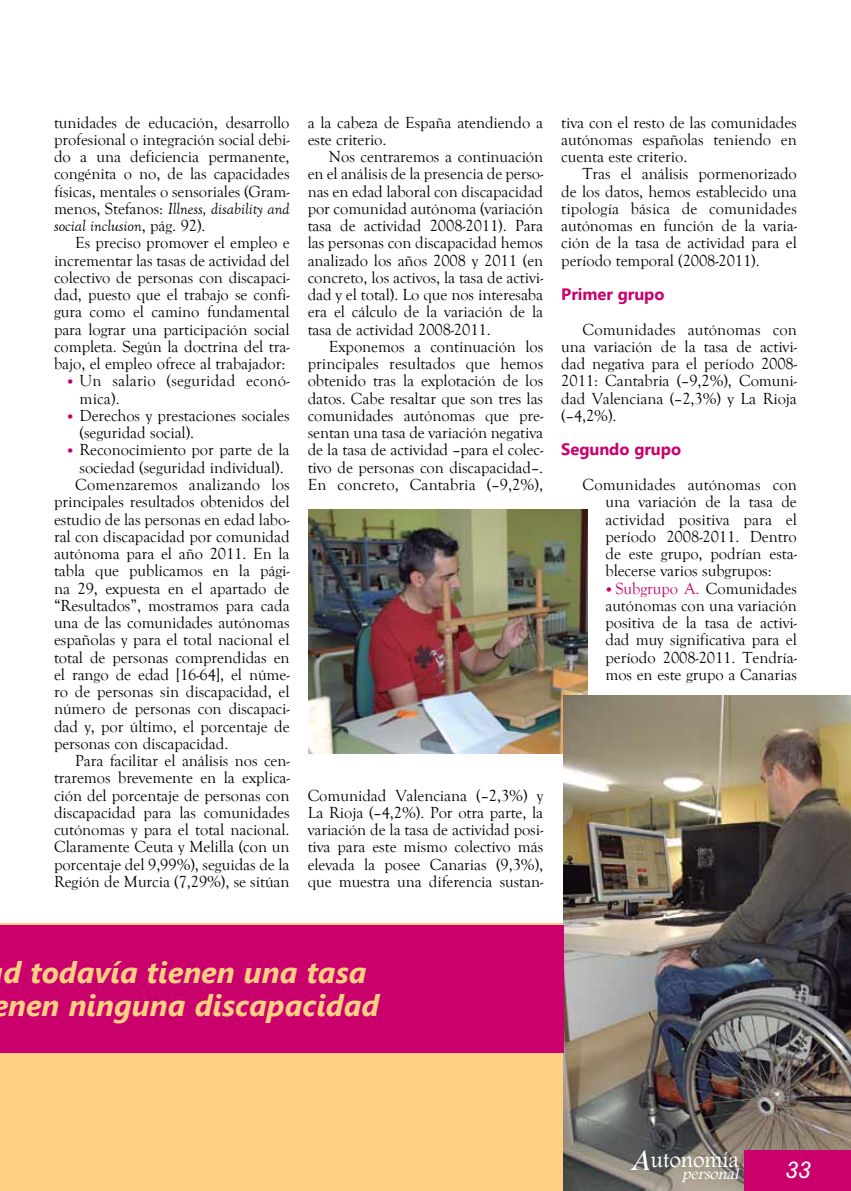
<style>
.page{position:relative;width:851px;height:1191px;background:#fff}
.page>*{position:absolute;margin:0;border:0;box-sizing:border-box;transform-origin:0 0}
.t1{font:italic 30.75px "Footlight MT Light";color:#fff}
.t2{font:italic 700 30px/33px "Segoe UI";color:#ffcf82;text-align:center}
.t3{font:italic 24px "Rockwell";color:#fff}
.t4{font:22.5px "Footlight MT Light";color:#fff}
.TEXTO{font:16.5px/17.2px "Goudy Old Style T";letter-spacing:-.005em;color:#000;text-align:justify}
.TEXTO-2{font:16.5px/17.2px "Goudy Old Style T";letter-spacing:.015em;color:#000}
.TEXTO-3{font:700 16.5px "Segoe UI";letter-spacing:-.005em;color:#ca006c}
.t5{font:italic 15.9px "Footlight MT Light";color:#fff}
.s1{font-style:italic}
.s2{font-family:"Segoe UI";font-weight:700;color:#ca006c}
.s3{color:#ca006c}
</style>
<div class="page">
<div style="left:0;top:923px;width:850px;height:268px;background:#ffcf82"></div>
<img style="left:309px;top:509px;width:278px;height:245px">
<img style="left:563px;top:695px;width:287px;height:496px">
<div style="left:744px;top:1150px;width:106px;height:41px;background:#ca006c"></div>
<div style="left:0;top:925px;width:563px;height:127px;background:#ca006c"></div>
<p class="TEXTO" style="left:54px;top:114px;width:237px">tunidades de educación, desarrollo profesional o integración social debi&shy;do a una deficiencia permanente, congénita o no, de las capacidades físicas, mentales o sensoriales (Gram&shy;menos, Stefanos: <span class="s1">Illness, disability and social inclusion</span>, pág. 92).</p>
<p class="TEXTO" style="left:54px;top:235px;width:237px;text-indent:21px">Es preciso promover el empleo e incrementar las tasas de actividad del colectivo de personas con discapaci&shy;dad, puesto que el trabajo se confi&shy;gura como el camino fundamental para lograr una participación social completa. Según la doctrina del tra&shy;bajo, el empleo ofrece al trabajador:</p>
<p class="TEXTO-2" style="left:80px;top:373px;width:211px;text-indent:-13px"><span class="s2">•</span> Un salario (seguridad econó&shy;mica).</p>
<p class="TEXTO" style="left:80px;top:407px;width:211px;text-indent:-13px"><span class="s2">•</span> Derechos y prestaciones sociales (seguridad social).</p>
<p class="TEXTO" style="left:67px;top:442px;width:224px;text-align:center"><span class="s2">•</span> Reconocimiento por parte de la sociedad (seguridad individual).</p>
<p class="TEXTO" style="left:54px;top:476px;width:237px;text-indent:21px">Comenzaremos analizando los principales resultados obtenidos del estudio de las personas en edad labo&shy;ral con discapacidad por comunidad autónoma para el año 2011. En la tabla que publicamos en la pági&shy;na 29, expuesta en el apartado de “Resultados”, mostramos para cada una de las comunidades autónomas españolas y para el total nacional el total de personas comprendidas en el rango de edad [16-64], el núme&shy;ro de personas sin discapacidad, el número de personas con discapaci&shy;dad y, por último, el porcentaje de personas con discapacidad.</p>
<p class="TEXTO" style="left:54px;top:752px;width:237px;text-indent:21px">Para facilitar el análisis nos cen&shy;traremos brevemente en la explica&shy;ción del porcentaje de personas con discapacidad para las comunidades cutónomas y para el total nacional.<br>Claramente Ceuta y Melilla (con un porcentaje del 9,99%), seguidas de la Región de Murcia (7,29%), se sitúan</p>
<p class="TEXTO" style="left:307px;top:114px;width:237px">a la cabeza de España atendiendo a este criterio.</p>
<p class="TEXTO" style="left:307px;top:148px;width:237px;text-indent:21px">Nos centraremos a continuación en el análisis de la presencia de perso&shy;nas en edad laboral con discapacidad por comunidad autónoma (variación tasa de actividad 2008-2011). Para las personas con discapacidad hemos analizado los años 2008 y 2011 (en concreto, los activos, la tasa de activi&shy;dad y el total). Lo que nos interesaba era el cálculo de la variación de la tasa de actividad 2008-2011.</p>
<p class="TEXTO" style="left:307px;top:338px;width:237px;text-indent:21px">Exponemos a continuación los principales resultados que hemos obtenido tras la explotación de los datos. Cabe resaltar que son tres las comunidades autónomas que pre&shy;sentan una tasa de variación negativa de la tasa de actividad –para el colec&shy;tivo de personas con discapacidad–.<br>En concreto, Cantabria (–9,2%),</p>
<p class="TEXTO" style="left:307px;top:787px;width:237px">Comunidad Valenciana (–2,3%) y La Rioja (–4,2%). Por otra parte, la variación de la tasa de actividad posi&shy;tiva para este mismo colectivo más elevada la posee Canarias (9,3%), que muestra una diferencia sustan-</p>
<p class="TEXTO" style="left:561px;top:114px;width:237px">tiva con el resto de las comunidades autónomas españolas teniendo en cuenta este criterio.</p>
<p class="TEXTO" style="left:561px;top:166px;width:237px;text-indent:21px">Tras el análisis pormenorizado de los datos, hemos establecido una tipología básica de comunidades autónomas en función de la varia&shy;ción de la tasa de actividad para el período temporal (2008-2011).</p>
<p class="TEXTO-3" style="left:561px;top:282px;width:105px">Primer grupo</p>
<p class="TEXTO" style="left:561px;top:321px;width:237px;text-indent:21px">Comunidades autónomas con una variación de la tasa de activi&shy;dad negativa para el período 2008- 2011: Cantabria (–9,2%), Comuni&shy;dad Valenciana (–2,3%) y La Rioja (–4,2%).</p>
<p class="TEXTO-3" style="left:561px;top:438px;width:121px">Segundo grupo</p>
<p class="TEXTO" style="left:605px;top:476px;width:193px;text-indent:-23px">Comunidades autónomas con una variación de la tasa de actividad positiva para el período 2008-2011. Dentro de este grupo, podrían esta&shy;blecerse varios subgrupos:</p>
<p class="TEXTO" style="left:605px;top:580px;width:193px"><span class="s2">•</span> <span class="s3">Subgrupo A.</span> Comunidades autónomas con una variación positiva de la tasa de activi&shy;dad muy significativa para el período 2008-2011. Tendría&shy;mos en este grupo a Canarias</p>
<h2 class="t2" style="left:-8px;top:954px;width:388px">d todavía tienen una tasa enen ninguna discapacidad</h2>
<p class="t1" style="left:630px;top:1141px;width:27px">A</p>
<p class="t4" style="left:650px;top:1146px;width:90px">utonomía</p>
<p class="t5" style="left:682px;top:1164px;width:61px">personal</p>
<p class="t3" style="left:785px;top:1156px;width:27px">33</p>
</div>
